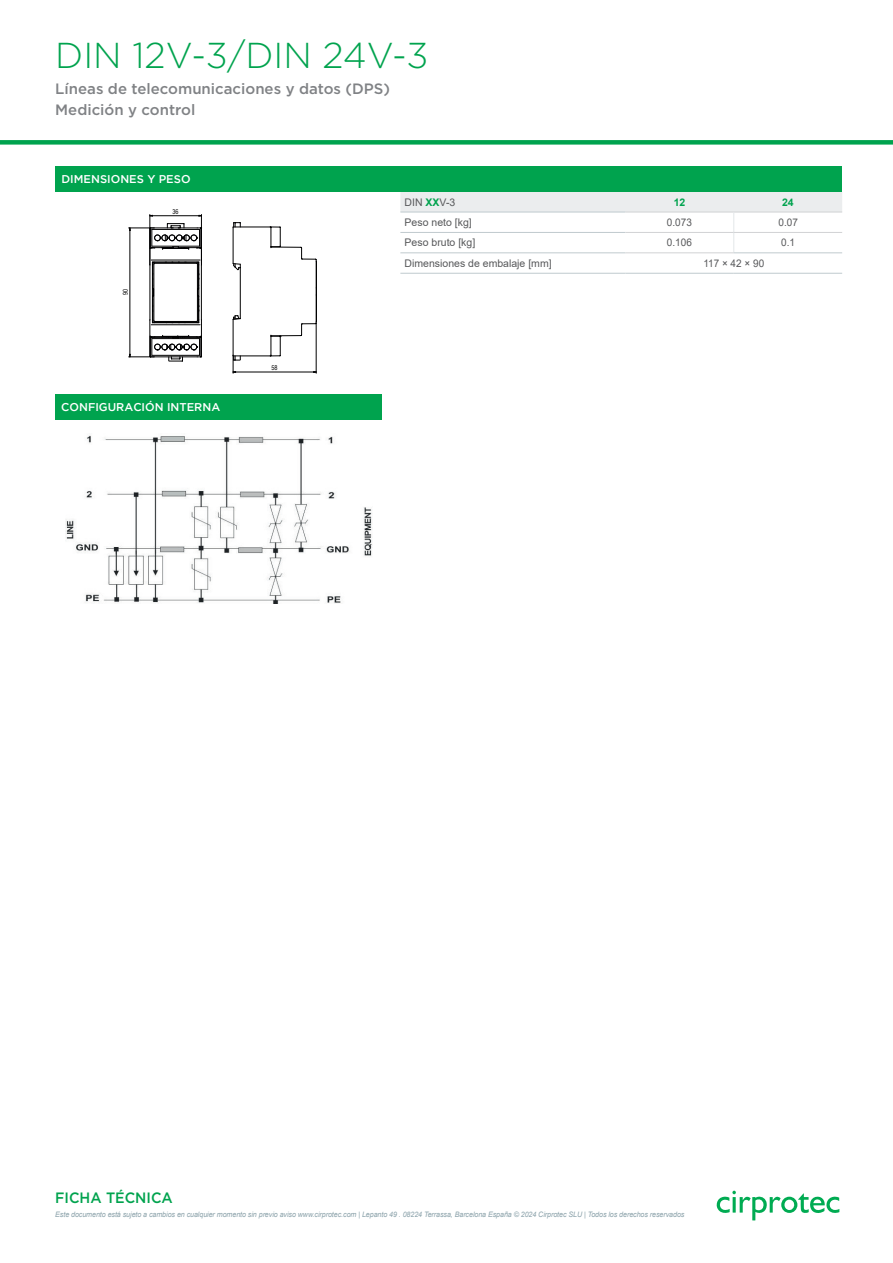
<style>
.page{position:relative;width:893px;height:1263px;background:#fff}
.page>*{position:absolute;margin:0;border:0;box-sizing:border-box;transform-origin:0 0}
.t1{font:300 36px "Gotham";color:#00a34e}
.t2{font:500 15px/21.3px "Gotham";color:#808285}
.t3{font:500 15px "Gotham";color:#00a34e;scale:.95 1}
.t4{font:500 11.25px "Gotham";color:#fff}
.t5{font:10.5px "Arial";color:#57585a}
.t6{font:10.5px "Arial";color:#57585a;scale:.95 1}
.t7{font:700 10.5px "Arial";color:#00a34e}
.t8{font:italic 7.5px "Arial";letter-spacing:-.01em;color:#8ba2aa;scale:.95 1}
.t9{font:6.6px "Arial Narrow";color:#000001}
.s1{font-weight:700;color:#00a34e}
</style>
<div class="page">
<hr style="left:271px;top:335px;width:30px;height:1px;background:#000001">
<svg style="left:301px;top:247px;width:16px;height:89px"></svg>
<hr style="left:271px;top:247px;width:30px;height:1px;background:#000001">
<hr style="left:150px;top:214px;width:1px;height:51px;background:#000001">
<hr style="left:201px;top:214px;width:1px;height:51px;background:#000001">
<hr style="left:316px;top:323px;width:1px;height:50px;background:#000001">
<svg style="left:129px;top:215px;width:152px;height:159px"></svg>
<hr style="left:233px;top:372px;width:83px;height:1px;background:#000001">
<hr style="left:400px;top:252px;width:225px;height:1px;background:#c0cace">
<svg style="left:400px;top:192px;width:442px;height:60px"></svg>
<hr style="left:400px;top:273px;width:225px;height:1px;background:#c0cace">
<hr style="left:625px;top:252px;width:109px;height:1px;background:#d1d2d4">
<hr style="left:734px;top:252px;width:108px;height:1px;background:#c0cace">
<hr style="left:625px;top:273px;width:109px;height:1px;background:#c0cace">
<hr style="left:734px;top:273px;width:108px;height:1px;background:#c0cace">
<div style="left:55px;top:166px;width:787px;height:26px;background:#00a34e"></div>
<img style="left:65px;top:435px;width:307px;height:168px">
<div style="left:55px;top:394px;width:327px;height:26px;background:#00a34e"></div>
<div style="left:0;top:140px;width:893px;height:5px;background:#00a34e"></div>
<svg style="left:717px;top:1191px;width:122px;height:29px"></svg>
<h1 class="t1" style="left:55px;top:33px;width:375px">DIN 12V-3/DIN 24V-3</h1>
<h2 class="t2" style="left:55px;top:77px;width:336px">Líneas de telecomunicaciones y datos (DPS)<br>Medición y control</h2>
<h3 class="t4" style="left:61px;top:172px;width:131px">DIMENSIONES Y PESO</h3>
<p class="t9" style="left:121px;top:295px;width:8px;rotate:-90deg">90</p>
<p class="t9" style="left:173px;top:206px;width:8px">36</p>
<h3 class="t4" style="left:61px;top:401px;width:160px">CONFIGURACIÓN INTERNA</h3>
<p class="t9" style="left:272px;top:363px;width:8px">58</p>
<h3 class="t5" style="left:405px;top:195px;width:52px">DIN <span class="s1">XX</span>V-3</h3>
<h3 class="t7" style="left:674px;top:195px;width:13px">12</h3>
<h3 class="t7" style="left:782px;top:195px;width:13px">24</h3>
<h3 class="t5" style="left:405px;top:215px;width:69px">Peso neto [kg]</h3>
<h3 class="t6" style="left:667px;top:215px;width:28px">0.073</h3>
<h3 class="t6" style="left:778px;top:215px;width:22px">0.07</h3>
<h3 class="t5" style="left:405px;top:236px;width:72px">Peso bruto [kg]</h3>
<h3 class="t6" style="left:667px;top:236px;width:28px">0.106</h3>
<h3 class="t6" style="left:781px;top:236px;width:16px">0.1</h3>
<h3 class="t5" style="left:405px;top:256px;width:149px">Dimensiones de embalaje [mm]</h3>
<h3 class="t6" style="left:703px;top:256px;width:66px">117 × 42 × 90</h3>
<h2 class="t3" style="left:55px;top:1187px;width:125px">FICHA TÉCNICA</h2>
<p class="t8" style="left:55px;top:1210px;width:664px">Este documento está sujeto a cambios en cualquier momento sin previo aviso www.cirprotec.com | Lepanto 49 . 08224 Terrassa, Barcelona España © 2024 Cirprotec SLU | Todos los derechos reservados</p>
</div>
